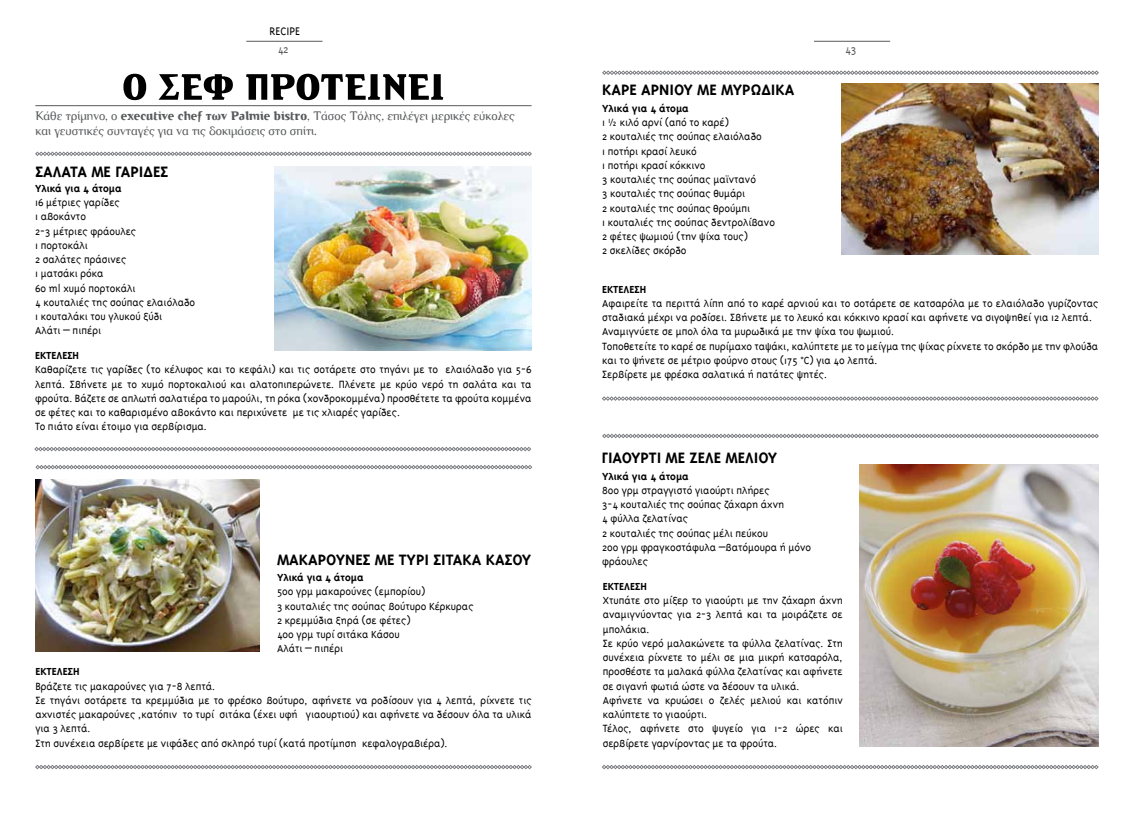
<style>
.page{position:relative;width:1134px;height:815px;background:#fff}
.page>*{position:absolute;margin:0;border:0;box-sizing:border-box;transform-origin:0 0}
.t1{font:700 17.5px "Triplex Greek";color:#000}
.t2{font:300 12.5px/15px "CF Derrida";color:#58595b}
.t3{font:300 12.5px "Triplex Greek";color:#000}
.t4{font:300 12.5px "Triplex Greek";color:#58595b}
.t5{font:300 11.88px/14.2px "Triplex Greek";color:#000}
.t6{font:700 11.88px "Triplex Greek";color:#000}
.s1{font-weight:700}
</style>
<div class="page">
<hr style="left:246px;top:41px;width:76px;height:1px;background:#58595b">
<hr style="left:35px;top:105px;width:496px;height:1px;background:#58595b">
<svg style="left:35px;top:152px;width:497px;height:4px;background:#b2b3b5"></svg>
<svg style="left:34px;top:447px;width:497px;height:4px;background:#b1b2b4"></svg>
<svg style="left:36px;top:465px;width:496px;height:4px;background:#b1b3b5"></svg>
<svg style="left:35px;top:765px;width:497px;height:4px;background:#b1b2b4"></svg>
<img style="left:275px;top:167px;width:256px;height:183px">
<svg style="left:123px;top:74px;width:320px;height:27px"></svg>
<img style="left:35px;top:480px;width:225px;height:172px">
<svg style="left:602px;top:71px;width:497px;height:4px"></svg>
<svg style="left:602px;top:434px;width:497px;height:4px;background:#b1b2b4"></svg>
<svg style="left:602px;top:396px;width:496px;height:5px"></svg>
<svg style="left:602px;top:765px;width:496px;height:4px;background:#b1b2b4"></svg>
<hr style="left:814px;top:41px;width:76px;height:1px;background:#58595b">
<img style="left:859px;top:464px;width:239px;height:283px">
<img style="left:842px;top:83px;width:256px;height:171px">
<p class="t3" style="left:270px;top:24px;width:32px">RECIPE</p>
<p class="t4" style="left:278px;top:43px;width:13px">42</p>
<p class="t4" style="left:845px;top:43px;width:13px">43</p>
<p class="t2" style="left:35px;top:108px;width:481px">Κάθε τρίμηνο, ο <span class="s1">executive chef των Palmie bistro</span>, Τάσος Τόλης, επιλέγει μερικές εύκολες και γευστικές συνταγές για να τις δοκιμάσεις στο σπίτι.</p>
<h1 class="t1" style="left:35px;top:162px;width:134px">ΣΑΛΑΤΑ ΜΕ ΓΑΡΙΔΕΣ</h1>
<p class="t6" style="left:35px;top:182px;width:88px">Υλικά για 4 άτομα</p>
<p class="t5" style="left:35px;top:195px;width:162px">16 μέτριες γαρίδες<br>1 αβοκάντο<br>2-3 μέτριες φράουλες<br>1 πορτοκάλι<br>2 σαλάτες πράσινες<br>1 ματσάκι ρόκα<br>60 ml χυμό πορτοκάλι<br>4 κουταλιές της σούπας ελαιόλαδο<br>1 κουταλάκι του γλυκού ξύδι<br>Αλάτι – πιπέρι</p>
<p class="t6" style="left:35px;top:349px;width:46px">ΕΚΤΕΛΕΣΗ</p>
<p class="t5" style="left:35px;top:362px;width:498px">Καθαρίζετε τις γαρίδες (το κέλυφος και το κεφάλι) και τις σοτάρετε στο τηγάνι με το ελαιόλαδο για 5-6 λεπτά. Σβήνετε με το χυμό πορτοκαλιού και αλατοπιπερώνετε. Πλένετε με κρύο νερό τη σαλάτα και τα φρούτα. Βάζετε σε απλωτή σαλατιέρα το μαρούλι, τη ρόκα (χονδροκομμένα) προσθέτετε τα φρούτα κομμένα σε φέτες και το καθαρισμένο αβοκάντο και περιχύνετε με τις χλιαρές γαρίδες.<br>Το πιάτο είναι έτοιμο για σερβίρισμα.</p>
<h1 class="t1" style="left:277px;top:550px;width:256px">ΜΑΚΑΡΟΥΝΕΣ ΜΕ ΤΥΡΙ ΣΙΤΑΚΑ ΚΑΣΟΥ</h1>
<p class="t6" style="left:277px;top:571px;width:88px">Υλικά για 4 άτομα</p>
<p class="t5" style="left:277px;top:585px;width:198px">500 γρμ μακαρούνες (εμπορίου)<br>3 κουταλιές της σούπας βούτυρο Κέρκυρας<br>2 κρεμμύδια ξηρά (σε φέτες)<br>400 γρμ τυρί σιτάκα Κάσου<br>Αλάτι – πιπέρι</p>
<p class="t6" style="left:35px;top:665px;width:46px">ΕΚΤΕΛΕΣΗ</p>
<p class="t5" style="left:35px;top:679px;width:498px">Βράζετε τις μακαρούνες για 7-8 λεπτά.<br>Σε τηγάνι σοτάρετε τα κρεμμύδια με το φρέσκο βούτυρο, αφήνετε να ροδίσουν για 4 λεπτά, ρίχνετε τις αχνιστές μακαρούνες ,κατόπιν το τυρί σιτάκα (έχει υφή γιαουρτιού) και αφήνετε να δέσουν όλα τα υλικά για 3 λεπτά.<br>Στη συνέχεια σερβίρετε με νιφάδες από σκληρό τυρί (κατά προτίμηση κεφαλογραβιέρα).</p>
<h1 class="t1" style="left:602px;top:81px;width:194px">ΚΑΡΕ ΑΡΝΙΟΥ ΜΕ ΜΥΡΩΔΙΚΑ</h1>
<p class="t6" style="left:602px;top:102px;width:88px">Υλικά για 4 άτομα</p>
<p class="t5" style="left:602px;top:115px;width:174px">1 ½ κιλό αρνί (από το καρέ)<br>2 κουταλιές της σούπας ελαιόλαδο<br>1 ποτήρι κρασί λευκό<br>1 ποτήρι κρασί κόκκινο<br>3 κουταλιές της σούπας μαϊντανό<br>3 κουταλιές της σούπας θυμάρι<br>2 κουταλιές της σούπας θρούμπι<br>1 κουταλιές της σούπας δεντρολίβανο<br>2 φέτες ψωμιού (την ψίχα τους)<br>2 σκελίδες σκόρδο</p>
<p class="t6" style="left:602px;top:283px;width:46px">ΕΚΤΕΛΕΣΗ</p>
<p class="t5" style="left:602px;top:296px;width:498px">Αφαιρείτε τα περιττά λίπη από το καρέ αρνιού και το σοτάρετε σε κατσαρόλα με το ελαιόλαδο γυρίζοντας σταδιακά μέχρι να ροδίσει. Σβήνετε με το λευκό και κόκκινο κρασί και αφήνετε να σιγοψηθεί για 12 λεπτά.<br>Αναμιγνύετε σε μπολ όλα τα μυρωδικά με την ψίχα του ψωμιού.<br>Τοποθετείτε το καρέ σε πυρίμαχο ταψάκι, καλύπτετε με το μείγμα της ψίχας ρίχνετε το σκόρδο με την φλούδα και το ψήνετε σε μέτριο φούρνο στους (175 °C) για 40 λεπτά.<br>Σερβίρετε με φρέσκα σαλατικά ή πατάτες ψητές.</p>
<h1 class="t1" style="left:602px;top:448px;width:177px">ΓΙΑΟΥΡΤΙ ΜΕ ΖΕΛΕ ΜΕΛΙΟΥ</h1>
<p class="t6" style="left:602px;top:469px;width:88px">Υλικά για 4 άτομα</p>
<p class="t5" style="left:602px;top:483px;width:210px">800 γρμ στραγγιστό γιαούρτι πλήρες<br>3-4 κουταλιές της σούπας ζάχαρη άχνη<br>4 φύλλα ζελατίνας<br>2 κουταλιές της σούπας μέλι πεύκου<br>200 γρμ φραγκοστάφυλα –βατόμουρα ή μόνο φράουλες</p>
<p class="t6" style="left:603px;top:580px;width:46px">ΕΚΤΕΛΕΣΗ</p>
<p class="t5" style="left:603px;top:593px;width:242px">Χτυπάτε στο μίξερ το γιαούρτι με την ζάχαρη άχνη αναμιγνύοντας για 2-3 λεπτά και τα μοιράζετε σε μπολάκια.<br>Σε κρύο νερό μαλακώνετε τα φύλλα ζελατίνας. Στη συνέχεια ρίχνετε το μέλι σε μια μικρή κατσαρόλα, προσθέστε τα μαλακά φύλλα ζελατίνας και αφήνετε σε σιγανή φωτιά ώστε να δέσουν τα υλικά.<br>Αφήνετε να κρυώσει ο ζελές μελιού και κατόπιν καλύπτετε το γιαούρτι.<br>Τέλος, αφήνετε στο ψυγείο για 1-2 ώρες και σερβίρετε γαρνίροντας με τα φρούτα.</p>
</div>
